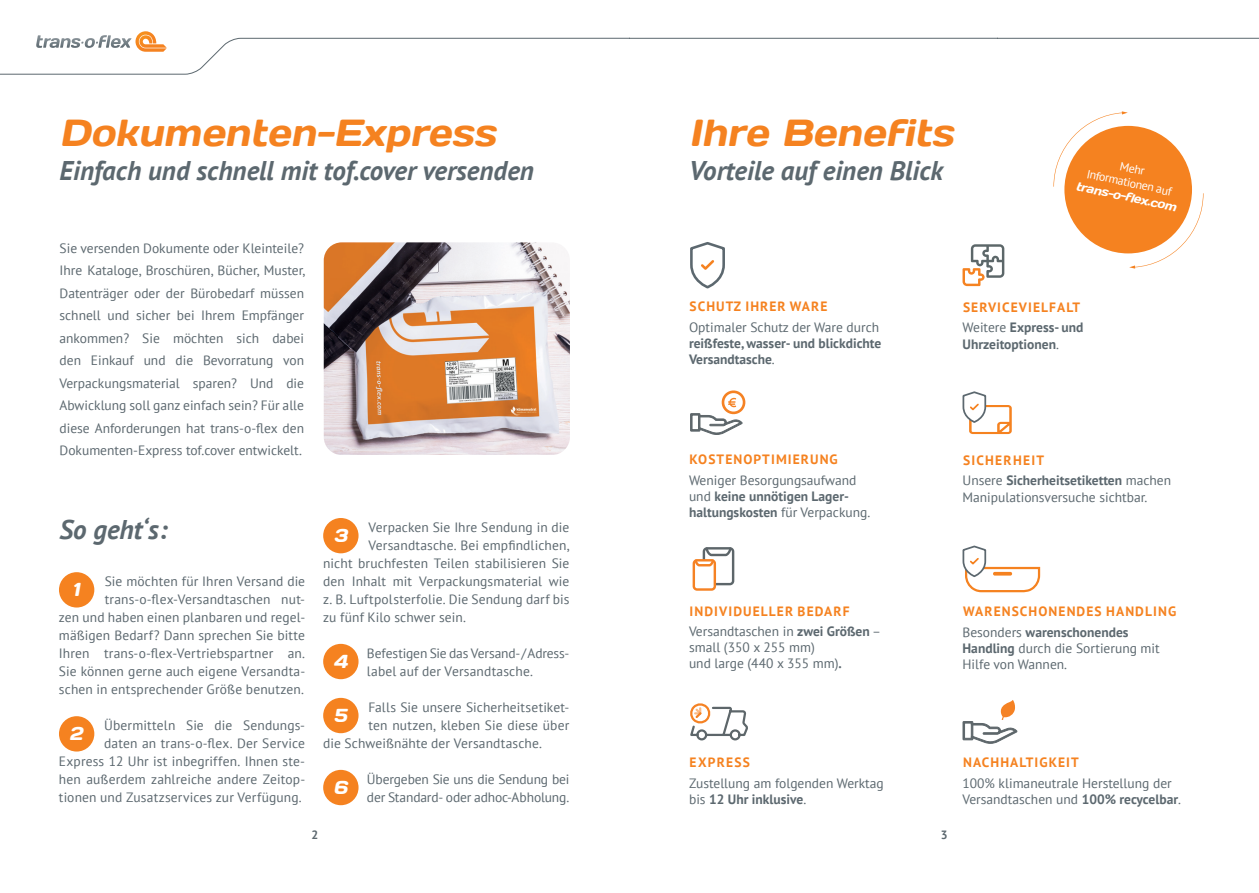
<style>
.page{position:relative;width:1259px;height:893px;background:#fff}
.page>*{position:absolute;margin:0;border:0;box-sizing:border-box;transform-origin:0 0}
.t1{font:italic 37.5px "Days";color:#f58220}
.t2{font:italic 700 27px "PT Sans";color:#5c686f}
.t3{font:italic 18.75px "Days";color:#fff}
.t4{font:13.5px/18px "PT Sans";letter-spacing:.005em;color:#5c686f}
.t5{font:700 13.5px/20.4px "PT Sans";letter-spacing:.08em;color:#f58220}
.t6{font:700 13.5px/20.4px "PT Sans";color:#5c686f}
.t7{font:12px/14.4px "PT Sans";color:#fff;text-align:center}
.t8{font:italic 12px "Days";color:#fff}
.t9{font:700 12px "PT Sans";color:#5c686f}
.s1{font-weight:400}
.s2{font-weight:700}
.s3{font-weight:400;color:#5c686f}
.s4{color:#5c686f}
.s5{color:#f58220}
</style>
<div class="page">
<svg style="left:0;top:31px;width:629px;height:44px"></svg>
<svg style="left:629px;top:37px;width:630px;height:2px"></svg>
<img style="left:324px;top:242px;width:246px;height:213px">
<div style="left:59px;top:572px;width:35px;height:35px;background:#f58220;border-radius:50%"></div>
<div style="left:59px;top:716px;width:35px;height:35px;background:#f58220;border-radius:50%"></div>
<div style="left:323px;top:518px;width:35px;height:35px;background:#f58220;border-radius:50%"></div>
<div style="left:323px;top:644px;width:35px;height:35px;background:#f58220;border-radius:50%"></div>
<div style="left:323px;top:698px;width:35px;height:35px;background:#f58220;border-radius:50%"></div>
<div style="left:323px;top:770px;width:35px;height:35px;background:#f58220;border-radius:50%"></div>
<svg style="left:690px;top:704px;width:58px;height:36px"></svg>
<div style="left:702px;top:547px;width:32px;height:38px;border:2px solid #5d666a;border-radius:3px"></div>
<div style="left:694px;top:560px;width:21px;height:29px;background:#fff;border-radius:3px"></div>
<div style="left:692px;top:559px;width:24px;height:32px;border:2px solid #f58224;border-radius:3px"></div>
<svg style="left:693px;top:547px;width:39px;height:21px"></svg>
<svg style="left:962px;top:244px;width:42px;height:42px"></svg>
<svg style="left:690px;top:391px;width:55px;height:44px"></svg>
<svg style="left:962px;top:391px;width:49px;height:43px"></svg>
<svg style="left:962px;top:700px;width:55px;height:44px"></svg>
<svg style="left:690px;top:242px;width:35px;height:47px"></svg>
<svg style="left:962px;top:545px;width:79px;height:48px"></svg>
<svg style="left:1053px;top:111px;width:150px;height:158px"></svg>
<div style="left:1069px;top:130px;width:119px;height:120px;background:#f58220;border-radius:50%"></div>
<h1 class="t1" style="left:60px;top:109px;width:446px">Dokumenten-Express</h1>
<h2 class="t2" style="left:60px;top:153px;width:476px">Einfach und schnell mit tof.cover versenden</h2>
<p class="t4" style="left:60px;top:236px;width:247px;line-height:22.5px;text-align:justify">Sie versenden Dokumente oder Kleinteile?<br>Ihre Kataloge, Broschüren, Bücher, Muster, Datenträger oder der Bürobedarf müssen schnell und sicher bei Ihrem Empfänger ankommen? Sie möchten sich dabei den Einkauf und die Bevorratung von Verpackungsmaterial sparen? Und die Abwicklung soll ganz einfach sein? Für alle diese Anforderungen hat trans-o-flex den Dokumenten-Express tof.cover entwickelt.</p>
<h2 class="t2" style="left:59px;top:511px;width:110px">So geht‘s:</h2>
<p class="t4" style="left:59px;top:572px;width:248px;text-align:right">Sie möchten für Ihren Versand die trans-o-flex-Versandtaschen nut-<br>zen und haben einen planbaren und regel&shy;mäßigen Bedarf? Dann sprechen Sie bitte Ihren trans-o-flex-Vertriebspartner an.<br>Sie können gerne auch eigene Versandta&shy;schen in entsprechender Größe benutzen.</p>
<h3 class="t3" style="left:70px;top:721px;width:19px">2</h3>
<h3 class="t3" style="left:72px;top:577px;width:13px">1</h3>
<p class="t4" style="left:59px;top:716px;width:248px;text-align:right">Übermitteln Sie die Sendungs-<br>daten an trans-o-flex. Der Service Express 12 Uhr ist inbegriffen. Ihnen ste&shy;hen außerdem zahlreiche andere Zeitop&shy;tionen und Zusatzservices zur Verfügung.</p>
<p class="t4" style="left:368px;top:518px;width:202px">Verpacken Sie Ihre Sendung in die</p>
<p class="t4" style="left:368px;top:536px;width:202px">Versandtasche. Bei empfindlichen,</p>
<p class="t4" style="left:323px;top:554px;width:248px">nicht bruchfesten Teilen stabilisieren Sie</p>
<p class="t4" style="left:323px;top:572px;width:248px">den Inhalt mit Verpackungsmaterial wie</p>
<p class="t4" style="left:323px;top:590px;width:248px">z. B. Luftpolsterfolie. Die Sendung darf bis</p>
<p class="t4" style="left:323px;top:608px;width:144px">zu fünf Kilo schwer sein.</p>
<h3 class="t3" style="left:333px;top:649px;width:20px">4</h3>
<p class="t4" style="left:367px;top:644px;width:204px">Befestigen Sie das Versand- / Adress&shy;label auf der Versandtasche.</p>
<h3 class="t3" style="left:334px;top:703px;width:19px">5</h3>
<h3 class="t3" style="left:334px;top:523px;width:19px">3</h3>
<p class="t4" style="left:368px;top:698px;width:202px">Falls Sie unsere Sicherheitsetiket-</p>
<p class="t4" style="left:368px;top:716px;width:202px">ten nutzen, kleben Sie diese über</p>
<p class="t4" style="left:323px;top:734px;width:220px">die Schweißnähte der Versandtasche.</p>
<h3 class="t3" style="left:333px;top:775px;width:20px">6</h3>
<p class="t4" style="left:367px;top:770px;width:204px">Übergeben Sie uns die Sendung bei der Standard- oder adhoc-Abholung.</p>
<h1 class="t1" style="left:689px;top:109px;width:274px">Ihre Benefits</h1>
<h2 class="t2" style="left:689px;top:153px;width:255px">Vorteile auf einen Blick</h2>
<p class="t7" style="left:1091px;top:152px;width:88px;rotate:12deg">Mehr<br>Informationen auf</p>
<p class="t8" style="left:1078px;top:178px;width:104px;rotate:12deg">trans-o-flex.com</p>
<p class="t5" style="left:689px;top:296px;width:139px">SCHUTZ IHRER WARE</p>
<p class="t4" style="left:689px;top:318px;width:192px">Optimaler Schutz der Ware durch</p>
<p class="t6" style="left:689px;top:335px;width:194px;line-height:16.2px">reißfeste, wasser- und blickdichte<br>Versandtasche<span class="s1">.</span></p>
<p class="t5" style="left:689px;top:449px;width:150px">KOSTENOPTIMIERUNG</p>
<p class="t4" style="left:689px;top:472px;width:183px;line-height:16.2px">Weniger Besorgungsaufwand und <span class="s2">keine unnötigen Lager&shy;haltungskosten</span> für Verpackung.</p>
<p class="t5" style="left:689px;top:600px;width:194px">INDIVIDUELLER BEDARF<br><span class="s3">Versandtaschen in</span> <span class="s4">zwei Größen</span> <span class="s3">–</span></p>
<p class="t4" style="left:689px;top:639px;width:154px;line-height:16.2px">small (350 x 255 mm)<br>und large (440 x 355 mm)<span class="s2">.</span></p>
<p class="t5" style="left:689px;top:752px;width:62px">EXPRESS</p>
<p class="t4" style="left:689px;top:775px;width:196px;line-height:16.2px">Zustellung am folgenden Werktag bis <span class="s2">12 Uhr inklusive</span>.</p>
<p class="t5" style="left:962px;top:297px;width:122px">SERVICEVIELFALT<br><span class="s3">Weitere</span> <span class="s4">Express- und</span></p>
<p class="t6" style="left:962px;top:333px;width:98px">Uhrzeitoptionen<span class="s1">.</span></p>
<p class="t6" style="left:962px;top:450px;width:210px"><span class="s5">SICHERHEIT<br></span><span class="s1">Unsere</span> Sicherheitsetiketten <span class="s1">machen</span></p>
<p class="t4" style="left:962px;top:487px;width:186px">Manipulationsversuche sichtbar.</p>
<p class="t5" style="left:962px;top:601px;width:215px">WARENSCHONENDES HANDLING<br><span class="s3">Besonders</span> <span class="s4">warenschonendes</span></p>
<p class="t4" style="left:962px;top:640px;width:199px;line-height:16.2px"><span class="s2">Handling</span> durch die Sortierung mit<br>Hilfe von Wannen.</p>
<p class="t5" style="left:963px;top:752px;width:117px">NACHHALTIGKEIT</p>
<p class="t4" style="left:962px;top:775px;width:220px;line-height:16.2px">100% klimaneutrale Herstellung der<br>Versandtaschen und <span class="s2">100% recycelbar</span>.</p>
<p class="t9" style="left:311px;top:827px;width:8px">2</p>
<p class="t9" style="left:941px;top:827px;width:8px">3</p>
</div>
